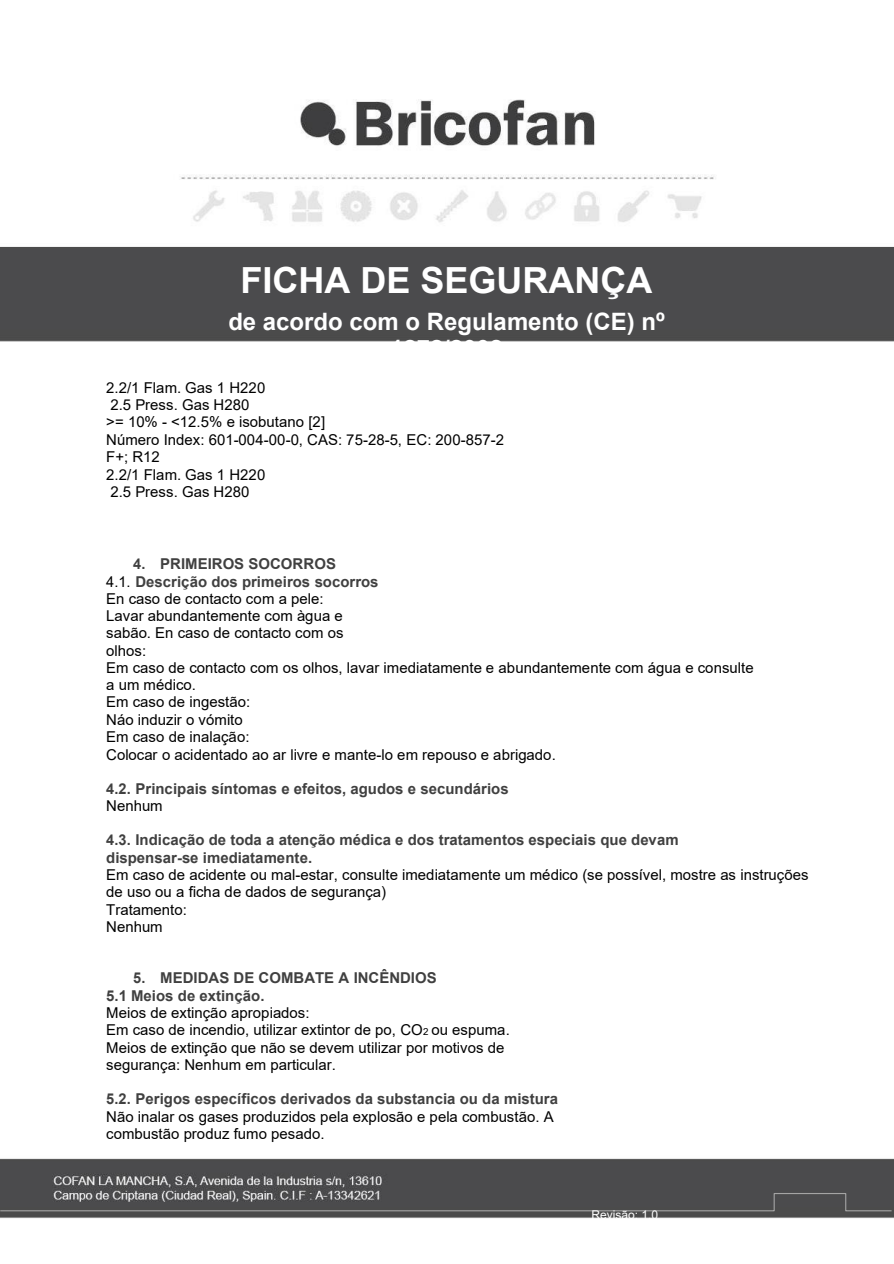
<style>
.page{position:relative;width:894px;height:1264px;background:#fff}
.page>*{position:absolute;margin:0;border:0;box-sizing:border-box;transform-origin:0 0}
.t1{font:700 36px "Arial";color:#fff}
.t2{font:700 24px/27.6px "Arial";color:#fff;text-align:center}
.t3{font:15px/17.2px "Arial";color:#000}
.t4{font:700 15px/17.2px "Arial";color:#404040}
.t5{font:12px "Arial";color:#fff}
.s1{font-weight:700;color:#404040}
.s2{font-size:9.75px}
</style>
<div class="page">
<img style="left:0;top:99px;width:893px;height:1119px">
<svg style="left:0;top:1192px;width:893px;height:19px"></svg>
<h1 class="t1" style="left:241px;top:267px;width:413px">FICHA DE SEGURANÇA</h1>
<h2 class="t2" style="left:228px;top:309px;width:438px">de acordo com o Regulamento (CE) nº<br>1272/2008</h2>
<p class="t3" style="left:106px;top:381px;width:399px">2.2/1 Flam. Gas 1 H220<br>2.5 Press. Gas H280<br>&gt;= 10% - &lt;12.5% e isobutano [2]<br>Número Index: 601-004-00-0, CAS: 75-28-5, EC: 200-857-2<br>F+; R12<br>2.2/1 Flam. Gas 1 H220<br>2.5 Press. Gas H280</p>
<p class="t3" style="left:106px;top:557px;width:649px;text-indent:27px"><span class="s1">4. PRIMEIROS SOCORROS<br></span>4.1. <span class="s1">Descrição dos primeiros socorros<br></span>En caso de contacto com a pele:<br>Lavar abundantemente com àgua e<br>sabão. En caso de contacto com os<br>olhos:<br>Em caso de contacto com os olhos, lavar imediatamente e abundantemente com água e consulte a um médico.<br>Em caso de ingestão:<br>Náo induzir o vómito<br>Em caso de inalação:<br>Colocar o acidentado ao ar livre e mante-lo em repouso e abrigado.</p>
<p class="t4" style="left:106px;top:781px;width:404px">4.2. Principais síntomas e efeitos, agudos e secundários</p>
<p class="t3" style="left:106px;top:798px;width:58px">Nenhum</p>
<p class="t4" style="left:106px;top:833px;width:574px">4.3. Indicação de toda a atenção médica e dos tratamentos especiais que devam dispensar-se imediatamente.</p>
<p class="t3" style="left:106px;top:867px;width:704px">Em caso de acidente ou mal-estar, consulte imediatamente um médico (se possível, mostre as instruções de uso ou a ficha de dados de segurança)<br>Tratamento:<br>Nenhum</p>
<p class="t4" style="left:106px;top:970px;width:332px;text-indent:27px">5. MEDIDAS DE COMBATE A INCÊNDIOS<br>5.1 Meios de extinção.</p>
<p class="t3" style="left:106px;top:1005px;width:405px">Meios de extinção apropiados:<br>Em caso de incendio, utilizar extintor de po, CO<span class="s2">2</span> ou espuma.<br>Meios de extinção que não se devem utilizar por motivos de segurança: Nenhum em particular.</p>
<p class="t4" style="left:106px;top:1091px;width:453px">5.2. Perigos específicos derivados da substancia ou da mistura</p>
<p class="t3" style="left:106px;top:1109px;width:449px">Não inalar os gases produzidos pela explosão e pela combustão. A combustão produz fumo pesado.</p>
<p class="t5" style="left:591px;top:1210px;width:68px">Revisão: 1.0</p>
</div>
